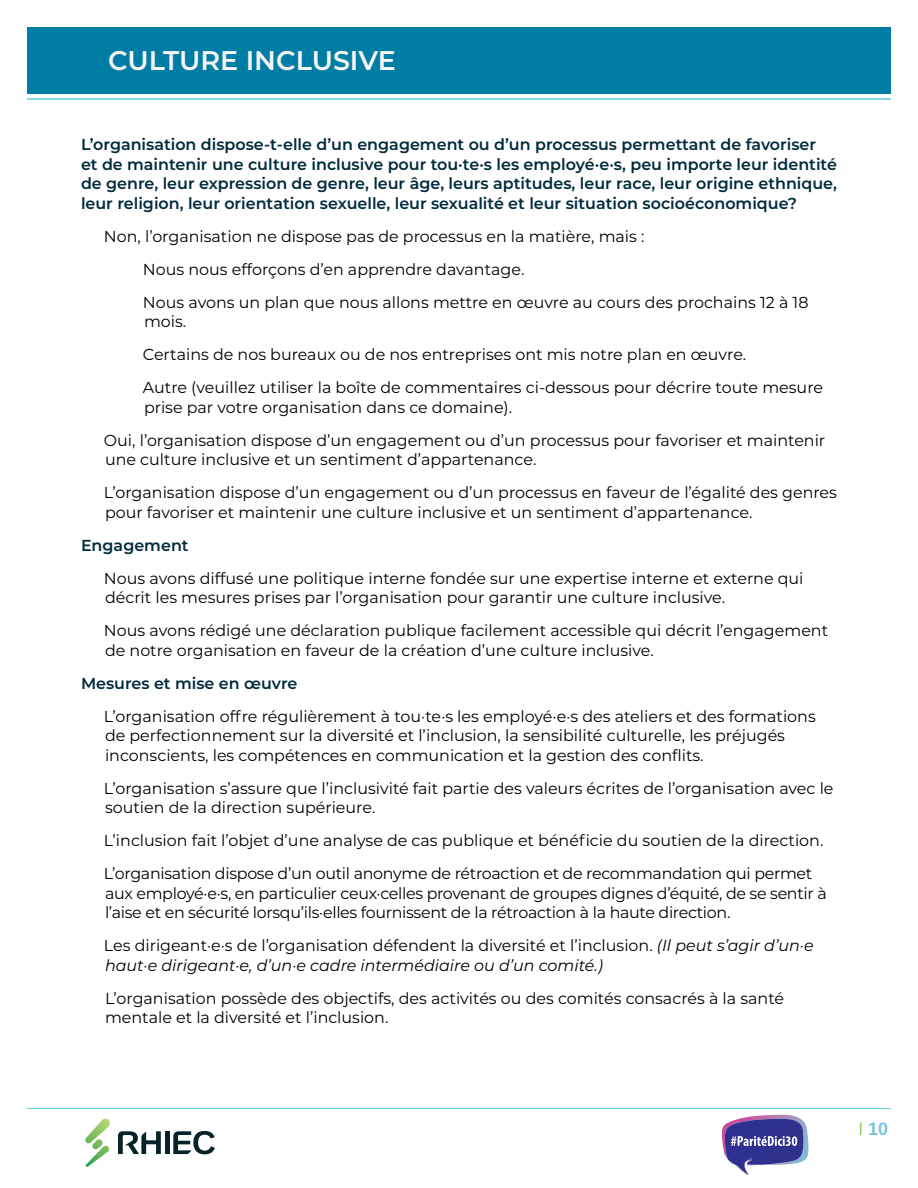
<style>
.page{position:relative;width:918px;height:1188px;background:#fff}
.page>*{position:absolute;margin:0;border:0;box-sizing:border-box;transform-origin:0 0}
.H3{font:600 27px "Montserrat";color:#f7f5f5}
.t1{font:18px "Ramabhadra";color:#7bc3d9}
.Question_Text{font:15.9px/19.5px "Montserrat";color:#000}
.H4{font:600 15.9px/19.5px "Montserrat";color:#002a3b}
.Body_Text_Insert{font:15.9px/19.5px "Montserrat";color:#000}
.Question_Text-2{font:15.9px/19.5px "Montserrat";letter-spacing:-.02em;color:#000}
.Question_Text-3{font:italic 15.9px/19.5px "Montserrat";color:#000}
.s1{font-style:normal}
.s2{font-family:"Montserrat";color:#8dc63f}
</style>
<div class="page">
<hr style="left:27px;top:1108px;width:864px;height:1px;background:#60cee3">
<hr style="left:27px;top:98px;width:864px;height:2px;background:#60cee3">
<div style="left:27px;top:27px;width:864px;height:67px;background:#007da4"></div>
<svg style="left:722px;top:1115px;width:86px;height:60px"></svg>
<svg style="left:85px;top:1119px;width:25px;height:48px"></svg>
<svg style="left:118px;top:1131px;width:43px;height:23px"></svg>
<svg style="left:173px;top:1131px;width:42px;height:23px"></svg>
<div style="left:165px;top:1131px;width:5px;height:23px;background:#072229"></div>
<h3 class="H3" style="left:108px;top:41px;width:289px">CULTURE INCLUSIVE</h3>
<h4 class="H4" style="left:81px;top:134px;width:758px">L’organisation dispose-t-elle d’un engagement ou d’un processus permettant de favoriser<br>et de maintenir une culture inclusive pour tou·te·s les employé·e·s, peu importe leur identité de genre, leur expression de genre, leur âge, leurs aptitudes, leur race, leur origine ethnique, leur religion, leur orientation sexuelle, leur sexualité et leur situation socioéconomique?</h4>
<p class="Question_Text" style="left:104px;top:226px;width:542px">Non, l’organisation ne dispose pas de processus en la matière, mais :</p>
<p class="Body_Text_Insert" style="left:143px;top:259px;width:383px">Nous nous efforçons d’en apprendre davantage.</p>
<p class="Body_Text_Insert" style="left:143px;top:292px;width:667px">Nous avons un plan que nous allons mettre en œuvre au cours des prochains 12 à 18 mois.</p>
<p class="Body_Text_Insert" style="left:143px;top:344px;width:605px">Certains de nos bureaux ou de nos entreprises ont mis notre plan en œuvre.</p>
<p class="Body_Text_Insert" style="left:143px;top:377px;width:682px">Autre (veuillez utiliser la boîte de commentaires ci-dessous pour décrire toute mesure prise par votre organisation dans ce domaine).</p>
<p class="Question_Text" style="left:104px;top:430px;width:723px">Oui, l’organisation dispose d’un engagement ou d’un processus pour favoriser et maintenir une culture inclusive et un sentiment d’appartenance.</p>
<p class="Question_Text" style="left:104px;top:482px;width:735px">L’organisation dispose d’un engagement ou d’un processus en faveur de l’égalité des genres pour favoriser et maintenir une culture inclusive et un sentiment d’appartenance.</p>
<h4 class="H4" style="left:81px;top:535px;width:109px">Engagement</h4>
<p class="Question_Text" style="left:104px;top:568px;width:701px">Nous avons diffusé une politique interne fondée sur une expertise interne et externe qui décrit les mesures prises par l’organisation pour garantir une culture inclusive.</p>
<p class="Question_Text" style="left:104px;top:620px;width:726px">Nous avons rédigé une déclaration publique facilement accessible qui décrit l’engagement de notre organisation en faveur de la création d’une culture inclusive.</p>
<h4 class="H4" style="left:81px;top:673px;width:218px">Mesures et mise en œuvre</h4>
<p class="Question_Text" style="left:104px;top:706px;width:713px">L’organisation offre régulièrement à tou·te·s les employé·e·s des ateliers et des formations de perfectionnement sur la diversité et l’inclusion, la sensibilité culturelle, les préjugés inconscients, les compétences en communication et la gestion des conflits.</p>
<p class="Question_Text" style="left:104px;top:778px;width:731px">L’organisation s’assure que l’inclusivité fait partie des valeurs écrites de l’organisation avec le soutien de la direction supérieure.</p>
<p class="Question_Text" style="left:104px;top:830px;width:721px">L’inclusion fait l’objet d’une analyse de cas publique et bénéficie du soutien de la direction.</p>
<p class="Question_Text-2" style="left:104px;top:863px;width:724px">L’organisation dispose d’un outil anonyme de rétroaction et de recommandation qui permet aux employé·e·s, en particulier ceux·celles provenant de groupes dignes d’équité, de se sentir à l’aise et en sécurité lorsqu’ils·elles fournissent de la rétroaction à la haute direction.</p>
<p class="Question_Text-3" style="left:104px;top:935px;width:711px"><span class="s1">Les dirigeant·e·s de l’organisation défendent la diversité et l’inclusion.</span> (Il peut s’agir d’un·e haut·e dirigeant·e, d’un·e cadre intermédiaire ou d’un comité.)</p>
<p class="Question_Text" style="left:105px;top:988px;width:681px">L’organisation possède des objectifs, des activités ou des comités consacrés à la santé mentale et la diversité et l’inclusion.</p>
<p class="t1" style="left:858px;top:1118px;width:32px"><span class="s2">I</span> 10</p>
</div>
